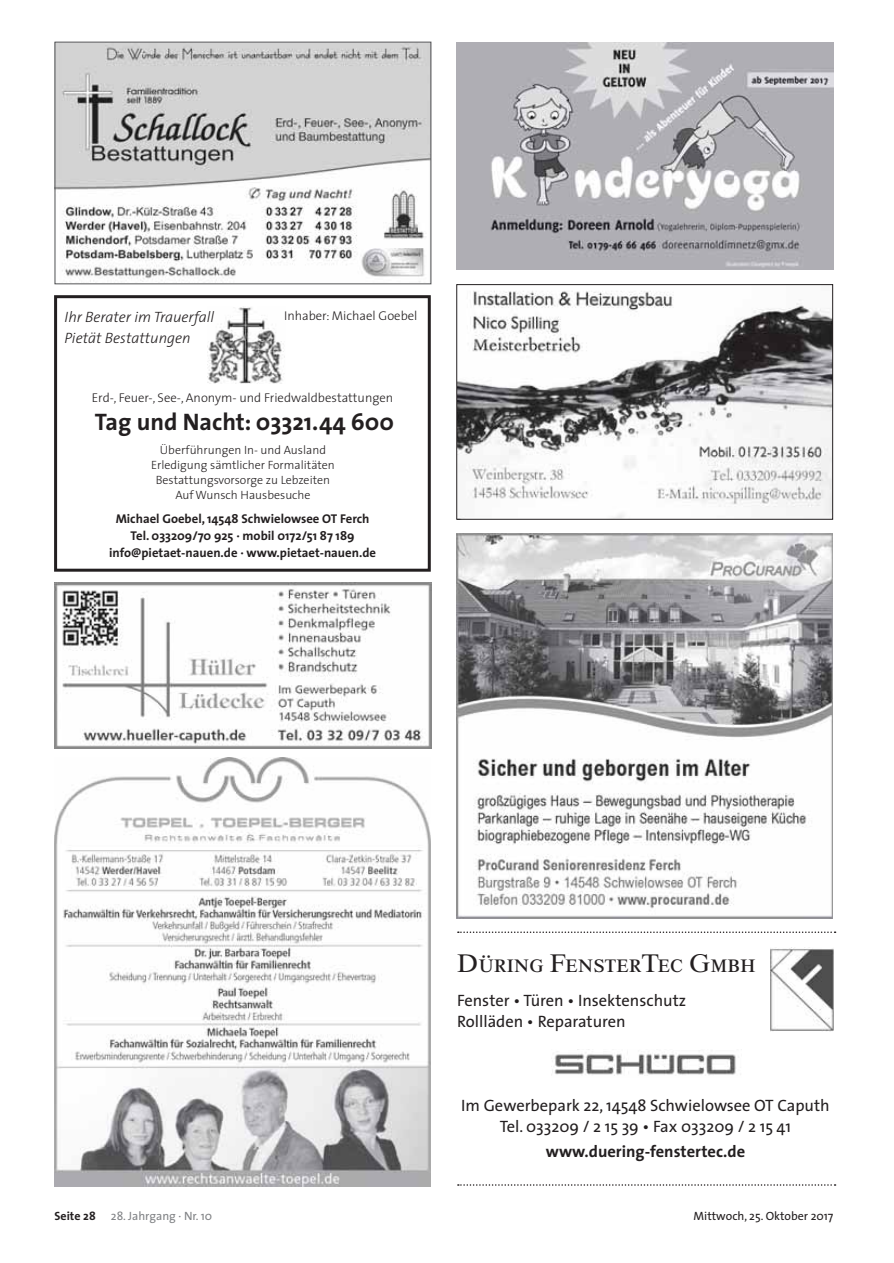
<style>
.page{position:relative;width:894px;height:1263px;background:#fff}
.page>*{position:absolute;margin:0;border:0;box-sizing:border-box;transform-origin:0 0}
.t1{font:25.5px "Times Ten Roman SC";color:#231f20}
.t2{font:700 24px "The Sans";color:#231f20}
.t3{font:16.5px/21px "The Sans";color:#231f20}
.t4{font:700 16.5px "The Sans";color:#231f20}
.t5{font:italic 300 15px/21px "The Sans";color:#231f20}
.t6{font:700 12.75px/16.5px "The Sans";color:#231f20;text-align:center}
.t7{font:300 12.75px "The Sans";color:#231f20}
.t8{font:300 12px/15px "The Sans";color:#231f20;text-align:center}
.t9{font:12px "The Sans";color:#231f20}
.t10{font:12px "The Sans";color:#808285}
.t11{font:700 12px "The Sans";color:#231f20}
</style>
<div class="page">
<img style="left:55px;top:757px;width:375px;height:429px">
<svg style="left:457px;top:1184px;width:378px;height:1px"></svg>
<svg style="left:457px;top:931px;width:378px;height:2px"></svg>
<img style="left:770px;top:947px;width:63px;height:84px">
<img style="left:551px;top:1049px;width:185px;height:27px">
<div style="left:54px;top:295px;width:376px;height:276px;border:3px solid #231f20"></div>
<img style="left:207px;top:307px;width:78px;height:76px">
<img style="left:57px;top:44px;width:372px;height:238px">
<div style="left:55px;top:42px;width:376px;height:242px;border:1px solid #58595b"></div>
<img style="left:456px;top:534px;width:376px;height:384px">
<img style="left:458px;top:291px;width:372px;height:226px">
<div style="left:456px;top:284px;width:376px;height:235px;border:1px solid #231f20"></div>
<img style="left:54px;top:582px;width:377px;height:167px">
<img style="left:456px;top:42px;width:377px;height:228px">
<p class="t5" style="left:64px;top:308px;width:151px">Ihr Berater im Trauerfall<br>Pietät Bestattungen</p>
<p class="t7" style="left:284px;top:311px;width:135px">Inhaber: Michael Goebel</p>
<p class="t7" style="left:92px;top:392px;width:303px">Erd-, Feuer-, See-, Anonym- und Friedwaldbestattungen</p>
<p class="t8" style="left:151px;top:443px;width:185px">Überführungen In- und Ausland<br>Erledigung sämtlicher Formalitäten<br>Bestattungsvorsorge zu Lebzeiten<br>Auf Wunsch Hausbesuche</p>
<p class="t6" style="left:109px;top:511px;width:268px">Michael Goebel, 14548 Schwielowsee OT Ferch<br>Tel. 033209/70 925 · mobil 0172/51 87 189 info@pietaet-nauen.de · www.pietaet-nauen.de</p>
<h2 class="t2" style="left:95px;top:410px;width:300px">Tag und Nacht: 03321.44 600</h2>
<h1 class="t1" style="left:457px;top:948px;width:300px">Düring FensterTec Gmbh</h1>
<p class="t3" style="left:457px;top:991px;width:230px">Fenster • Türen • Insektenschutz<br>Rollläden • Reparaturen</p>
<p class="t3" style="left:461px;top:1096px;width:370px;text-align:center">Im Gewerbepark 22, 14548 Schwielowsee OT Caputh<br>Tel. 033209 / 2 15 39 • Fax 033209 / 2 15 41</p>
<p class="t4" style="left:545px;top:1143px;width:201px">www.duering-fenstertec.de</p>
<p class="t11" style="left:54px;top:1210px;width:43px">Seite 28</p>
<p class="t10" style="left:111px;top:1211px;width:103px">28. Jahrgang · Nr. 10</p>
<p class="t9" style="left:693px;top:1211px;width:141px">Mittwoch, 25. Oktober 2017</p>
</div>
